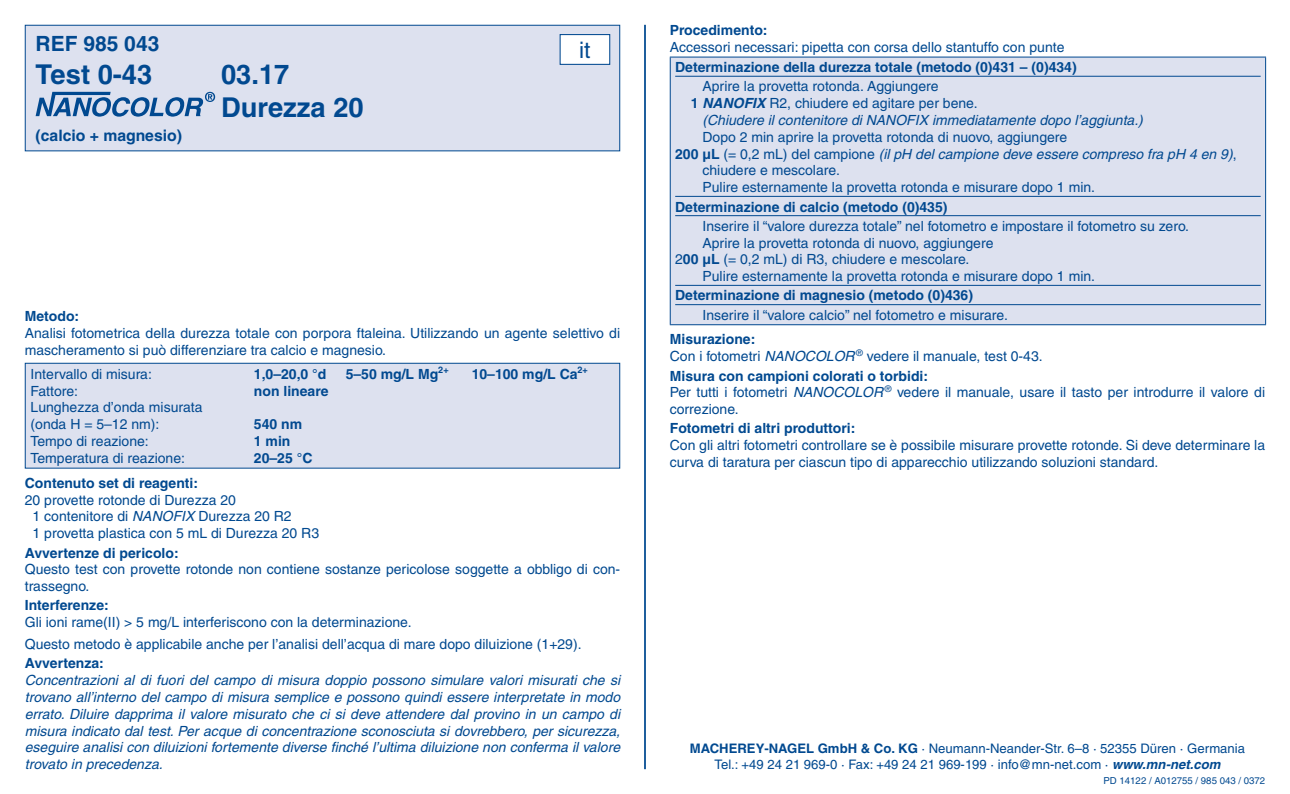
<style>
.page{position:relative;width:1290px;height:794px;background:#fff}
.page>*{position:absolute;margin:0;border:0;box-sizing:border-box;transform-origin:0 0}
.t1{font:700 27.3px/32.9px "Helvetica LT Pro";color:#014990}
.t2{font:22.75px "Helvetica LT Pro";color:#014990}
.t3{font:700 21px "Helvetica LT Pro";color:#014990}
.t4{font:700 15.75px "Helvetica LT Pro";color:#014990}
.t5{font:14px/16.8px "Helvetica LT Pro";color:#014990}
.t6{font:italic 14px/16.8px "Helvetica LT Pro";color:#014990;text-align:justify}
.t7{font:700 14px "Helvetica LT Pro";color:#014990}
.t8{font:13.12px/15.8px "Helvetica LT Pro";color:#014990;text-align:center}
.t9{font:9.62px "Helvetica LT Pro";color:#014990}
.s1{font-style:italic}
.s2{font-weight:700}
.s3{font-weight:700;font-style:italic}
.s4{font-weight:700;font-style:normal}
.s5{font-style:normal}
</style>
<div class="page">
<hr style="left:644px;top:25px;width:2px;height:744px;background:#014990">
<div style="left:25px;top:25px;width:595px;height:126px;background:#dde1ef"></div>
<svg style="left:36px;top:92px;width:179px;height:25px"></svg>
<div style="left:25px;top:25px;width:595px;height:126px;border:1px solid #014990"></div>
<div style="left:560px;top:35px;width:50px;height:29px;background:#fff"></div>
<div style="left:560px;top:34px;width:50px;height:31px;border:1px solid #014990"></div>
<div style="left:25px;top:363px;width:595px;height:105px;background:#dde1ef"></div>
<div style="left:25px;top:363px;width:595px;height:105px;border:1px solid #014990"></div>
<div style="left:670px;top:57px;width:595px;height:268px;background:#dde1ef"></div>
<hr style="left:670px;top:57px;width:596px;height:1px;background:#014990">
<hr style="left:670px;top:57px;width:1px;height:267px;background:#014990">
<hr style="left:1265px;top:57px;width:1px;height:267px;background:#014990">
<hr style="left:670px;top:324px;width:596px;height:1px;background:#014990">
<hr style="left:675px;top:76px;width:585px;height:1px;background:#014990">
<hr style="left:675px;top:196px;width:585px;height:1px;background:#014990">
<hr style="left:675px;top:215px;width:585px;height:1px;background:#014990">
<hr style="left:675px;top:285px;width:585px;height:1px;background:#014990">
<hr style="left:675px;top:304px;width:585px;height:1px;background:#014990">
<h3 class="t3" style="left:36px;top:30px;width:125px">REF 985 043</h3>
<h1 class="t1" style="left:36px;top:58px;width:118px">Test 0-43</h1>
<h1 class="t1" style="left:221px;top:58px;width:144px">03.17<br>Durezza 20</h1>
<p class="t4" style="left:36px;top:125px;width:148px">(calcio + magnesio)</p>
<h2 class="t2" style="left:579px;top:36px;width:13px">it</h2>
<p class="t7" style="left:25px;top:308px;width:56px">Metodo:</p>
<p class="t5" style="left:25px;top:325px;width:597px">Analisi fotometrica della durezza totale con porpora ftaleina. Utilizzando un agente selettivo di mascheramento si può differenziare tra calcio e magnesio.</p>
<p class="t5" style="left:31px;top:365px;width:123px">Intervallo di misura:</p>
<p class="t7" style="left:254px;top:365px;width:74px">1,0–20,0 °d</p>
<p class="t7" style="left:346px;top:365px;width:104px">5–50 mg/L Mg<sup>2+</sup></p>
<p class="t7" style="left:472px;top:365px;width:118px">10–100 mg/L Ca<sup>2+</sup></p>
<p class="t5" style="left:31px;top:382px;width:49px">Fattore:</p>
<p class="t7" style="left:254px;top:382px;width:76px">non lineare</p>
<p class="t5" style="left:31px;top:399px;width:173px">Lunghezza d’onda misurata (onda H = 5–12 nm):</p>
<p class="t7" style="left:254px;top:416px;width:50px">540 nm</p>
<p class="t5" style="left:31px;top:432px;width:120px">Tempo di reazione:</p>
<p class="t7" style="left:254px;top:432px;width:38px">1 min</p>
<p class="t5" style="left:31px;top:449px;width:156px">Temperatura di reazione:</p>
<p class="t7" style="left:254px;top:449px;width:60px">20–25 °C</p>
<p class="t7" style="left:25px;top:474px;width:175px">Contenuto set di reagenti:</p>
<p class="t5" style="left:33px;top:491px;width:288px;text-indent:-8px">20 provette rotonde di Durezza 20<br>1 contenitore di <span class="s1">NANOFIX</span> Durezza 20 R2<br>1 provetta plastica con 5 mL di Durezza 20 R3</p>
<p class="t7" style="left:25px;top:544px;width:155px">Avvertenze di pericolo:</p>
<p class="t5" style="left:25px;top:561px;width:597px">Questo test con provette rotonde non contiene sostanze pericolose soggette a obbligo di con&shy;trassegno.</p>
<p class="t7" style="left:25px;top:597px;width:86px">Interferenze:</p>
<p class="t5" style="left:25px;top:611px;width:558px;line-height:21.7px">Gli ioni rame(II) &gt; 5 mg/L interferiscono con la determinazione.<br>Questo metodo è applicabile anche per l’analisi dell’acqua di mare dopo diluizione (1+29).</p>
<p class="t7" style="left:25px;top:655px;width:81px">Avvertenza:</p>
<p class="t6" style="left:25px;top:672px;width:597px">Concentrazioni al di fuori del campo di misura doppio possono simulare valori misurati che si trovano all’interno del campo di misura semplice e possono quindi essere interpretate in modo errato. Diluire dapprima il valore misurato che ci si deve attendere dal provino in un campo di misura indicato dal test. Per acque di concentrazione sconosciuta si dovrebbero, per sicurezza, eseguire analisi con diluizioni fortemente diverse finché l’ultima diluizione non conferma il valore trovato in precedenza.</p>
<p class="t7" style="left:670px;top:21px;width:99px">Procedimento:</p>
<p class="t5" style="left:670px;top:38px;width:396px">Accessori necessari: pipetta con corsa dello stantuffo con punte</p>
<p class="t7" style="left:675px;top:59px;width:403px">Determinazione della durezza totale (metodo (0)431 – (0)434)</p>
<p class="t5" style="left:702px;top:78px;width:238px">Aprire la provetta rotonda. Aggiungere</p>
<p class="t5" style="left:691px;top:95px;width:288px"><span class="s2">1</span> <span class="s3">NANOFIX</span> R2, chiudere ed agitare per bene.</p>
<p class="t6" style="left:702px;top:112px;width:442px">(Chiudere il contenitore di NANOFIX immediatamente dopo l’aggiunta.)</p>
<p class="t5" style="left:702px;top:128px;width:366px">Dopo 2 min aprire la provetta rotonda di nuovo, aggiungere</p>
<p class="t6" style="left:675px;top:145px;width:563px"><span class="s4">200 μL</span> <span class="s5">(= 0,2 mL) del campione</span> (il pH del campione deve essere compreso fra pH 4 en 9)<span class="s5">,</span></p>
<p class="t5" style="left:702px;top:162px;width:139px">chiudere e mescolare.</p>
<p class="t5" style="left:702px;top:179px;width:394px">Pulire esternamente la provetta rotonda e misurare dopo 1 min.</p>
<p class="t7" style="left:675px;top:198px;width:274px">Determinazione di calcio (metodo (0)435)</p>
<p class="t5" style="left:702px;top:217px;width:488px">Inserire il “valore durezza totale” nel fotometro e impostare il fotometro su zero.</p>
<p class="t5" style="left:702px;top:234px;width:292px">Aprire la provetta rotonda di nuovo, aggiungere</p>
<p class="t5" style="left:675px;top:251px;width:296px">2<span class="s2">00 μL</span> (= 0,2 mL) di R3, chiudere e mescolare.</p>
<p class="t5" style="left:702px;top:268px;width:394px">Pulire esternamente la provetta rotonda e misurare dopo 1 min.</p>
<p class="t7" style="left:675px;top:287px;width:299px">Determinazione di magnesio (metodo (0)436)</p>
<p class="t5" style="left:702px;top:306px;width:307px">Inserire il “valore calcio” nel fotometro e misurare.</p>
<p class="t5" style="left:670px;top:331px;width:374px"><span class="s2">Misurazione:<br></span>Con i fotometri <span class="s1">NANOCOLOR</span> <sup>®</sup> vedere il manuale, test 0-43.</p>
<p class="t5" style="left:670px;top:367px;width:597px"><span class="s2">Misura con campioni colorati o torbidi:<br></span>Per tutti i fotometri <span class="s1">NANOCOLOR</span> <sup>®</sup> vedere il manuale, usare il tasto per introdurre il valore di correzione.</p>
<p class="t7" style="left:670px;top:420px;width:187px">Fotometri di altri produttori:</p>
<p class="t5" style="left:670px;top:437px;width:597px">Con gli altri fotometri controllare se è possibile misurare provette rotonde. Si deve determinare la curva di taratura per ciascun tipo di apparecchio utilizzando soluzioni standard.</p>
<p class="t8" style="left:690px;top:741px;width:557px"><span class="s2">MACHEREY-NAGEL GmbH &amp; Co. KG</span> · Neumann-Neander-Str. 6–8 · 52355 Düren · Germania<br>Tel.: +49 24 21 969-0 · Fax: +49 24 21 969-199 · info@mn-net.com · <span class="s3">www.mn-net.com</span></p>
<p class="t9" style="left:1103px;top:774px;width:163px">PD 14122 / A012755 / 985 043 / 0372</p>
</div>
